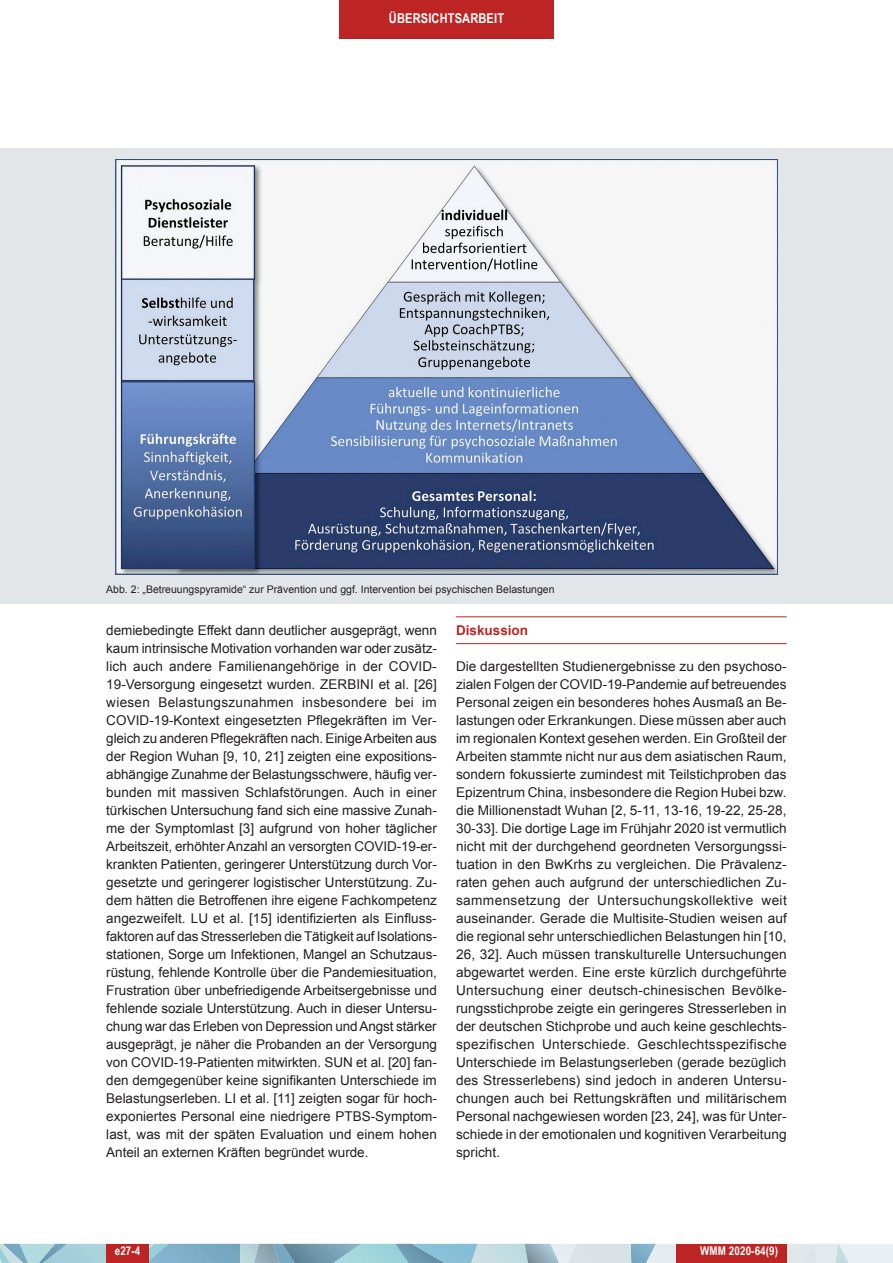
<style>
.page{position:relative;width:893px;height:1263px;background:#fff}
.page>*{position:absolute;margin:0;border:0;box-sizing:border-box;transform-origin:0 0}
.t1{font:13.5px/18px "Arial";color:#231f20;text-align:justify}
.t2{font:700 13.5px "Arial Narrow";letter-spacing:.01em;color:#fff}
.t3{font:700 13.5px "Arial";color:#bc2524}
.t4{font:700 12px "Arial Narrow";letter-spacing:.01em;color:#fff}
.t5{font:10.5px "Arial";color:#231f20}
</style>
<div class="page">
<svg style="left:0;top:1244px;width:893px;height:19px;background:#a7c8d4"></svg>
<div style="left:339px;top:0;width:214px;height:38px;background:#bc2524"></div>
<div style="left:106px;top:1244px;width:43px;height:19px;background:#bc2524"></div>
<div style="left:676px;top:1244px;width:111px;height:19px;background:#bc2524"></div>
<div style="left:0;top:149px;width:893px;height:455px;background:#e3e6e9"></div>
<hr style="left:456px;top:616px;width:331px;height:1px;background:#bc2524">
<hr style="left:456px;top:643px;width:331px;height:1px;background:#bc2524">
<img style="left:116px;top:160px;width:661px;height:415px">
<p class="t2" style="left:389px;top:8px;width:117px">ÜBERSICHTSARBEIT</p>
<p class="t5" style="left:106px;top:582px;width:450px">Abb. 2: „Betreuungspyramide“ zur Prävention und ggf. Intervention bei psychischen Belastungen</p>
<p class="t1" style="left:106px;top:621px;width:332px">demiebedingte Effekt dann deutlicher ausgeprägt, wenn kaum intrinsische Motivation vorhanden war oder zusätz&shy;lich auch andere Familienangehörige in der COVID-19-Versorgung eingesetzt wurden. ZERBINI et al. [26] wiesen Belastungszunahmen insbesondere bei im COVID-19-Kontext eingesetzten Pflegekräften im Ver&shy;gleich zu anderen Pflegekräften nach. Einige Arbeiten aus der Region Wuhan [9, 10, 21] zeigten eine expositions&shy;abhängige Zunahme der Belastungsschwere, häufig ver&shy;bunden mit massiven Schlafstörungen. Auch in einer türkischen Untersuchung fand sich eine massive Zunah&shy;me der Symptomlast [3] aufgrund von hoher täglicher Arbeitszeit, erhöhter Anzahl an versorgten COVID-19-er&shy;krankten Patienten, geringerer Unterstützung durch Vor&shy;gesetzte und geringerer logistischer Unterstützung. Zu&shy;dem hätten die Betroffenen ihre eigene Fachkompetenz angezweifelt. LU et al. [15] identifizierten als Einfluss&shy;faktoren auf das Stresserleben die Tätigkeit auf Isolations&shy;stationen, Sorge um Infektionen, Mangel an Schutzaus&shy;rüstung, fehlende Kontrolle über die Pandemiesituation, Frustration über unbefriedigende Arbeitsergebnisse und fehlende soziale Unterstützung. Auch in dieser Untersu&shy;chung war das Erleben von Depression und Angst stärker ausgeprägt, je näher die Probanden an der Versorgung von COVID-19-Patienten mitwirkten. SUN et al. [20] fan&shy;den demgegenüber keine signifikanten Unterschiede im Belastungserleben. LI et al. [11] zeigten sogar für hoch&shy;exponiertes Personal eine niedrigere PTBS-Symptom&shy;last, was mit der späten Evaluation und einem hohen Anteil an externen Kräften begründet wurde.</p>
<p class="t3" style="left:456px;top:621px;width:74px">Diskussion</p>
<p class="t1" style="left:456px;top:657px;width:332px">Die dargestellten Studienergebnisse zu den psychoso&shy;zialen Folgen der COVID-19-Pandemie auf betreuendes Personal zeigen ein besonderes hohes Ausmaß an Be&shy;lastungen oder Erkrankungen. Diese müssen aber auch im regionalen Kontext gesehen werden. Ein Großteil der Arbeiten stammte nicht nur aus dem asiatischen Raum, sondern fokussierte zumindest mit Teilstichproben das Epizentrum China, insbesondere die Region Hubei bzw. die Millionenstadt Wuhan [2, 5-11, 13-16, 19-22, 25-28, 30-33]. Die dortige Lage im Frühjahr 2020 ist vermutlich nicht mit der durchgehend geordneten Versorgungssi&shy;tuation in den BwKrhs zu vergleichen. Die Prävalenz&shy;raten gehen auch aufgrund der unterschiedlichen Zu&shy;sammensetzung der Untersuchungskollektive weit auseinander. Gerade die Multisite-Studien weisen auf die regional sehr unterschiedlichen Belastungen hin [10, 26, 32]. Auch müssen transkulturelle Untersuchungen abgewartet werden. Eine erste kürzlich durchgeführte Untersuchung einer deutsch-chinesischen Bevölke&shy;rungsstichprobe zeigte ein geringeres Stresserleben in der deutschen Stichprobe und auch keine geschlechts&shy;spezifischen Unterschiede. Geschlechtsspezifische Unterschiede im Belastungserleben (gerade bezüglich des Stresserlebens) sind jedoch in anderen Untersu&shy;chungen auch bei Rettungskräften und militärischem Personal nachgewiesen worden [23, 24], was für Unter&shy;schiede in der emotionalen und kognitiven Verarbeitung spricht.</p>
<p class="t4" style="left:115px;top:1242px;width:27px">e27-4</p>
<p class="t4" style="left:700px;top:1242px;width:80px">WMM 2020-64(9)</p>
</div>
